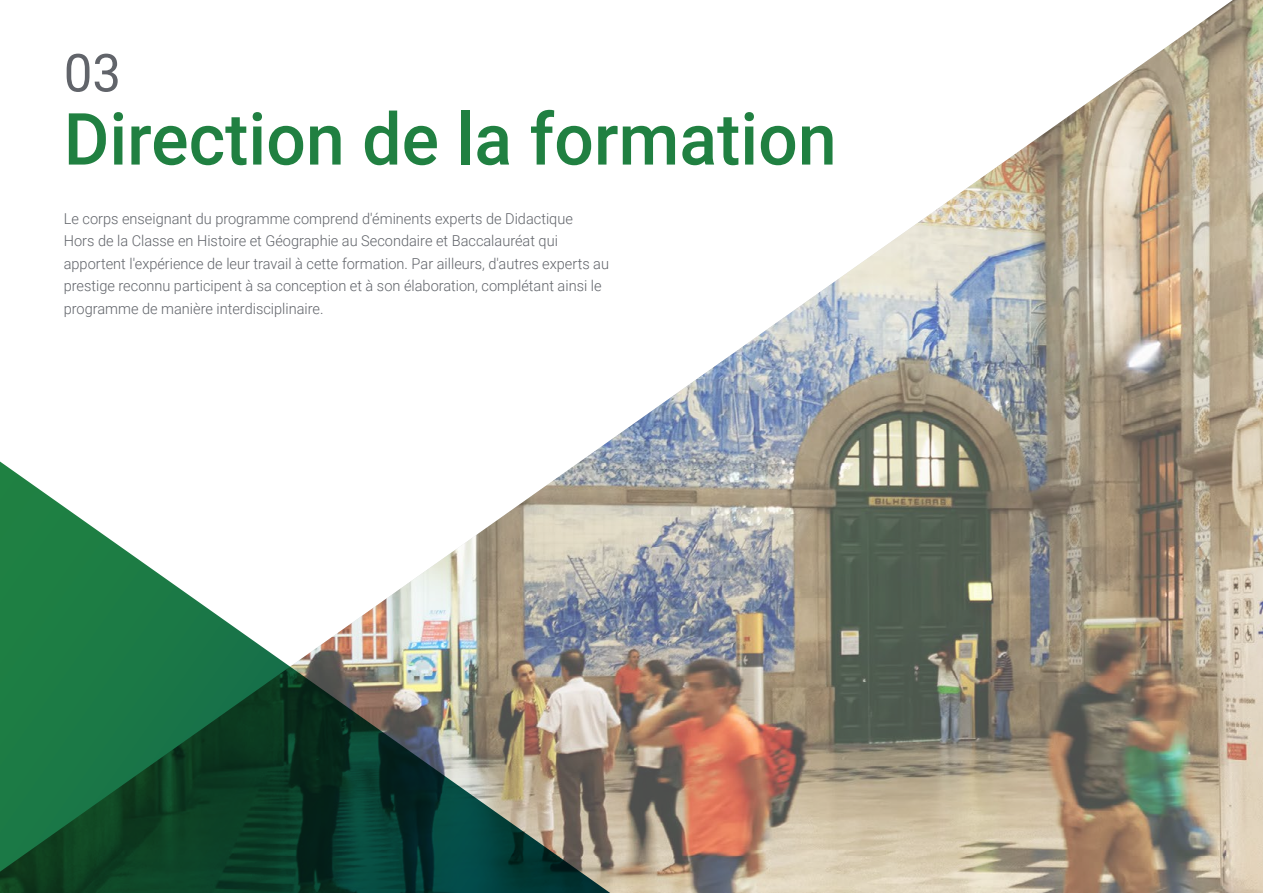
<style>
.page{position:relative;width:1263px;height:893px;background:#fff}
.page>*{position:absolute;margin:0;border:0;box-sizing:border-box;transform-origin:0 0}
.t1{font:500 72px "Roboto";color:#208041}
.t2{font:52.5px "Roboto";color:#61646a}
.t3{font:300 15px/22.5px "Roboto";color:#61646a}
</style>
<div class="page">
<img style="left:602px;top:0;width:661px;height:893px">
<img style="left:0;top:446px;width:640px;height:447px">
<h2 class="t2" style="left:64px;top:36px;width:59px">03</h2>
<h1 class="t1" style="left:64px;top:89px;width:774px">Direction de la formation</h1>
<p class="t3" style="left:64px;top:207px;width:547px">Le corps enseignant du programme comprend d'éminents experts de Didactique<br>Hors de la Classe en Histoire et Géographie au Secondaire et Baccalauréat qui apportent l'expérience de leur travail à cette formation. Par ailleurs, d'autres experts au prestige reconnu participent à sa conception et à son élaboration, complétant ainsi le programme de manière interdisciplinaire.</p>
</div>
